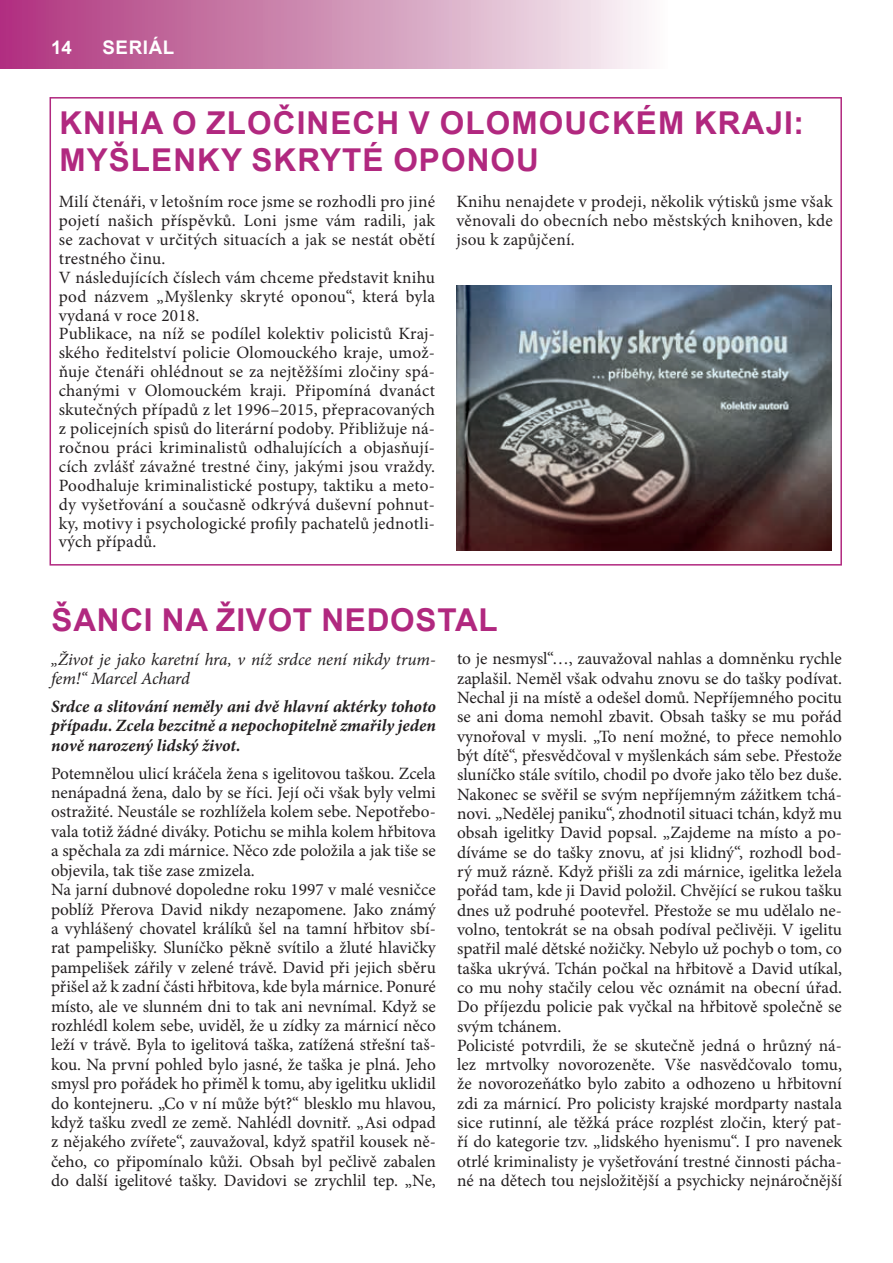
<style>
.page{position:relative;width:893px;height:1263px;background:#fff}
.page>*{position:absolute;margin:0;border:0;box-sizing:border-box;transform-origin:0 0}
.t1{font:700 31.5px/37.8px "Arial";letter-spacing:.035em;color:#b1287f}
.t2{font:700 18.75px "Arial";letter-spacing:.035em;color:#fff}
.t3{font:17.25px/19.4px "Minion Pro";color:#231f20}
.t4{font:italic 700 17.25px/19.4px "Minion Pro";letter-spacing:-.005em;color:#231f20;text-align:justify}
.t5{font:italic 17.25px/19.4px "Minion Pro";letter-spacing:-.01em;color:#231f20}
</style>
<div class="page">
<div style="left:0;top:0;width:668px;height:68px;background:linear-gradient(to right,#ad327b,#f8f7f6)"></div>
<svg style="left:50px;top:97px;width:792px;height:469px"></svg>
<img style="left:456px;top:286px;width:375px;height:265px">
<p class="t2" style="left:51px;top:34px;width:22px">14</p>
<p class="t2" style="left:102px;top:34px;width:74px">SERIÁL</p>
<h1 class="t1" style="left:59px;top:104px;width:746px">KNIHA O ZLOČINECH V OLOMOUCKÉM KRAJI:<br>MYŠLENKY SKRYTÉ OPONOU</h1>
<p class="t3" style="left:59px;top:192px;width:378px;line-height:18.9px">Milí čtenáři, v letošním roce jsme se rozhodli pro jiné pojetí našich příspěvků. Loni jsme vám radili, jak se zachovat v určitých situacích a jak se nestát obětí trestného činu.<br>V následujících číslech vám chceme představit knihu pod názvem „Myšlenky skryté oponou“, která byla vydaná v roce 2018.<br>Publikace, na níž se podílel kolektiv policistů Kraj&shy;ského ředitelství policie Olomouckého kraje, umož&shy;ňuje čtenáři ohlédnout se za nejtěžšími zločiny spá&shy;chanými v Olomouckém kraji. Připomíná dvanáct skutečných případů z let 1996–2015, přepracovaných z policejních spisů do literární podoby. Přibližuje ná&shy;ročnou práci kriminalistů odhalujících a objasňují&shy;cích zvlášť závažné trestné činy, jakými jsou vraždy.<br>Poodhaluje kriminalistické postupy, taktiku a meto&shy;dy vyšetřování a současně odkrývá duševní pohnut&shy;ky, motivy i psychologické profily pachatelů jednotli&shy;vých případů.</p>
<p class="t3" style="left:456px;top:192px;width:378px;line-height:18.9px;text-align:justify">Knihu nenajdete v prodeji, několik výtisků jsme však věnovali do obecních nebo městských knihoven, kde jsou k zapůjčení.</p>
<h1 class="t1" style="left:52px;top:601px;width:448px">ŠANCI NA ŽIVOT NEDOSTAL</h1>
<p class="t5" style="left:51px;top:649px;width:386px">„Život je jako karetní hra, v níž srdce není nikdy trum&shy;fem!“ Marcel Achard</p>
<p class="t4" style="left:51px;top:696px;width:386px">Srdce a slitování neměly ani dvě hlavní aktérky tohoto případu. Zcela bezcitně a nepochopitelně zmařily jeden nově narozený lidský život.</p>
<p class="t3" style="left:51px;top:763px;width:386px">Potemnělou ulicí kráčela žena s igelitovou taškou. Zcela nenápadná žena, dalo by se říci. Její oči však byly velmi ostražité. Neustále se rozhlížela kolem sebe. Nepotřebo&shy;vala totiž žádné diváky. Potichu se mihla kolem hřbitova a spěchala za zdi márnice. Něco zde položila a jak tiše se objevila, tak tiše zase zmizela.<br>Na jarní dubnové dopoledne roku 1997 v malé vesničce poblíž Přerova David nikdy nezapomene. Jako známý a vyhlášený chovatel králíků šel na tamní hřbitov sbí&shy;rat pampelišky. Sluníčko pěkně svítilo a žluté hlavičky pampelišek zářily v zelené trávě. David při jejich sběru přišel až k zadní části hřbitova, kde byla márnice. Ponuré místo, ale ve slunném dni to tak ani nevnímal. Když se rozhlédl kolem sebe, uviděl, že u zídky za márnicí něco leží v trávě. Byla to igelitová taška, zatížená střešní taš&shy;kou. Na první pohled bylo jasné, že taška je plná. Jeho smysl pro pořádek ho přiměl k tomu, aby igelitku uklidil do kontejneru. „Co v ní může být?“ blesklo mu hlavou, když tašku zvedl ze země. Nahlédl dovnitř. „Asi odpad z nějakého zvířete“, zauvažoval, když spatřil kousek ně&shy;čeho, co připomínalo kůži. Obsah byl pečlivě zabalen do další igelitové tašky. Davidovi se zrychlil tep. „Ne,</p>
<p class="t3" style="left:457px;top:649px;width:386px">to je nesmysl“…, zauvažoval nahlas a domněnku rychle zaplašil. Neměl však odvahu znovu se do tašky podívat.<br>Nechal ji na místě a odešel domů. Nepříjemného pocitu se ani doma nemohl zbavit. Obsah tašky se mu pořád vynořoval v mysli. „To není možné, to přece nemohlo být dítě“, přesvědčoval v myšlenkách sám sebe. Přestože sluníčko stále svítilo, chodil po dvoře jako tělo bez duše.<br>Nakonec se svěřil se svým nepříjemným zážitkem tchá&shy;novi. „Nedělej paniku“, zhodnotil situaci tchán, když mu obsah igelitky David popsal. „Zajdeme na místo a po&shy;díváme se do tašky znovu, ať jsi klidný“, rozhodl bod&shy;rý muž rázně. Když přišli za zdi márnice, igelitka ležela pořád tam, kde ji David položil. Chvějící se rukou tašku dnes už podruhé pootevřel. Přestože se mu udělalo ne&shy;volno, tentokrát se na obsah podíval pečlivěji. V igelitu spatřil malé dětské nožičky. Nebylo už pochyb o tom, co taška ukrývá. Tchán počkal na hřbitově a David utíkal, co mu nohy stačily celou věc oznámit na obecní úřad.<br>Do příjezdu policie pak vyčkal na hřbitově společně se svým tchánem.<br>Policisté potvrdili, že se skutečně jedná o hrůzný ná&shy;lez mrtvolky novorozeněte. Vše nasvědčovalo tomu, že novorozeňátko bylo zabito a odhozeno u hřbitovní zdi za márnicí. Pro policisty krajské mordparty nastala sice rutinní, ale těžká práce rozplést zločin, který pat&shy;ří do kategorie tzv. „lidského hyenismu“. I pro navenek otrlé kriminalisty je vyšetřování trestné činnosti pácha&shy;né na dětech tou nejsložitější a psychicky nejnáročnější</p>
</div>
